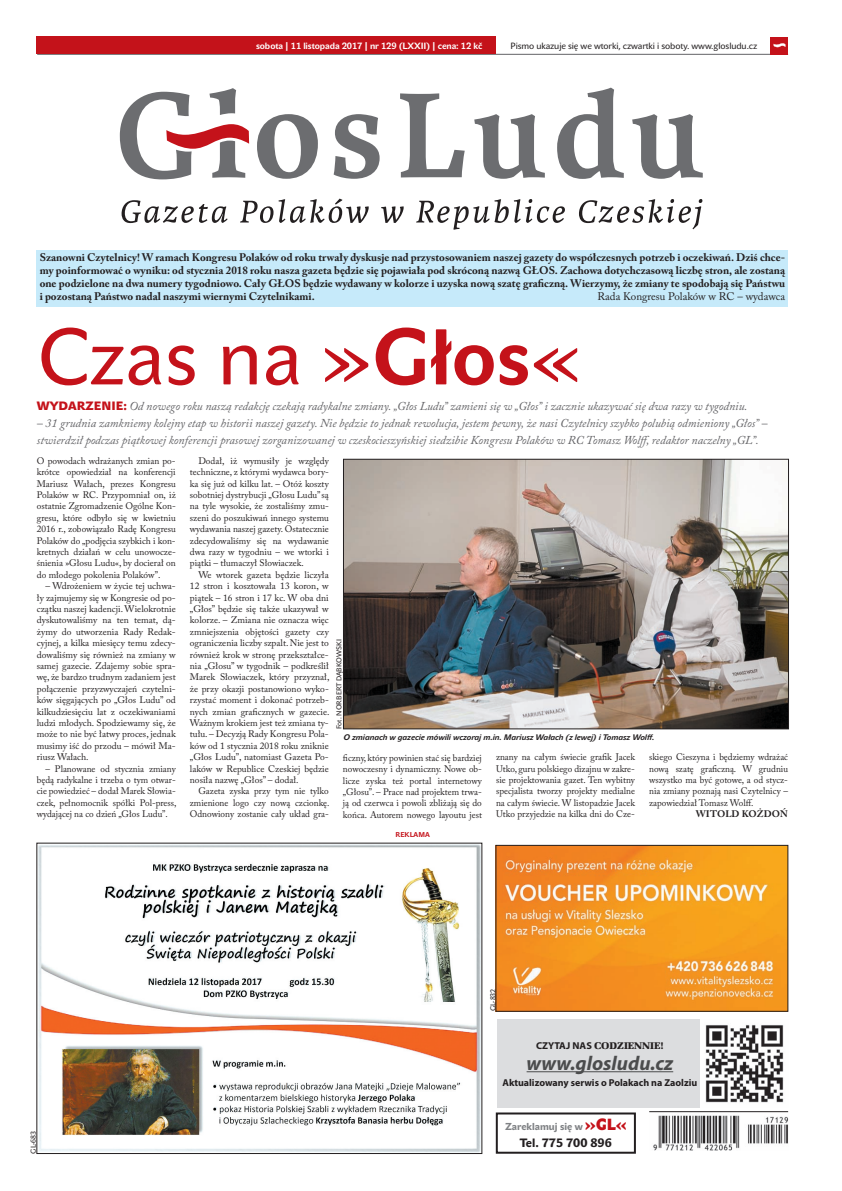
<style>
.page{position:relative;width:842px;height:1191px;background:#fff}
.page>*{position:absolute;margin:0;border:0;box-sizing:border-box;transform-origin:0 0}
.t1{font:700 78px "John Sans White Pro";color:#c4121a}
.t2{font:italic 700 20px "Myriad Pro";color:#4b4c4d}
.t3{font:italic 12px/17px "Adobe Caslon Pro";color:#636366}
.t4{font:12px "John Sans Heavy Pro";color:#231f20}
.t5{font:700 11px/13.2px "Adobe Caslon Pro";color:#231f20;text-align:justify}
.t6{font:11px "Adobe Caslon Pro";color:#231f20}
.t7{font:700 10px "Myriad Pro";color:#231f20}
.t8{font:900 10px "URW Latino TCE";color:#231f20}
.t9{font:10px "John Sans Heavy Pro";color:#808285}
.t10{font:9.5px/11.4px "Adobe Caslon Pro";color:#231f20;text-align:justify}
.t11{font:700 9.5px "Adobe Caslon Pro";letter-spacing:.015em;color:#231f20}
.t12{font:9px "John Sans Text Pro";letter-spacing:-.01em;color:#231f20}
.t13{font:700 9px "John Sans Text Pro";letter-spacing:-.01em;color:#fff}
.t14{font:italic 700 8px "John Sans Text Pro";color:#231f20}
.t15{font:7px "John Sans Text Pro";color:#231f20}
.t16{font:700 7px "John Sans Text Pro";color:#c4121a}
.s1{font-family:"John Sans Text Pro"}
.s2{font-family:"John Sans Black Pro";font-style:normal;color:#c4121a}
.s3{font-family:"Myriad Pro";font-weight:700}
.s4{font-weight:700;font-size:16px;color:#c4121a}
</style>
<div class="page">
<hr style="left:37px;top:54px;width:751px;height:1px;background:#636366">
<svg style="left:334px;top:114px;width:46px;height:65px"></svg>
<svg style="left:400px;top:93px;width:65px;height:84px"></svg>
<svg style="left:474px;top:114px;width:71px;height:65px"></svg>
<svg style="left:557px;top:88px;width:67px;height:91px"></svg>
<svg style="left:632px;top:114px;width:71px;height:65px"></svg>
<svg style="left:257px;top:114px;width:61px;height:65px"></svg>
<svg style="left:122px;top:200px;width:106px;height:23px"></svg>
<svg style="left:240px;top:199px;width:129px;height:24px"></svg>
<svg style="left:381px;top:206px;width:23px;height:17px"></svg>
<svg style="left:416px;top:199px;width:149px;height:31px"></svg>
<svg style="left:579px;top:199px;width:123px;height:30px"></svg>
<svg style="left:120px;top:88px;width:129px;height:91px"></svg>
<div style="left:37px;top:37px;width:459px;height:17px;background:#c4121a"></div>
<div style="left:770px;top:37px;width:18px;height:17px;background:#c4121a"></div>
<svg style="left:774px;top:43px;width:11px;height:5px"></svg>
<img style="left:653px;top:1115px;width:135px;height:36px">
<hr style="left:649px;top:1111px;width:139px;height:1px;background:#231f20">
<div style="left:37px;top:250px;width:751px;height:57px;background:#c6eafa"></div>
<img style="left:498px;top:847px;width:288px;height:162px">
<div style="left:496px;top:845px;width:292px;height:166px;border:1px solid #231f20"></div>
<div style="left:496px;top:1113px;width:140px;height:41px;border:2px solid #231f20"></div>
<img style="left:39px;top:845px;width:441px;height:307px">
<div style="left:497px;top:1020px;width:292px;height:88px;background:#dcdddf"></div>
<hr style="left:527px;top:1071px;width:146px;height:1px;background:#4b4c4d">
<img style="left:700px;top:1020px;width:89px;height:88px">
<img style="left:345px;top:461px;width:442px;height:266px">
<div style="left:343px;top:459px;width:446px;height:270px;border:1px solid #231f20"></div>
<p class="t13" style="left:256px;top:41px;width:228px">sobota | 11 listopada 2017 | nr 129 (LXXII) | cena: 12 kč</p>
<p class="t12" style="left:511px;top:42px;width:248px">Pismo ukazuje się we wtorki, czwartki i soboty. www.glosludu.cz</p>
<p class="t5" style="left:40px;top:250px;width:747px">Szanowni Czytelnicy! W ramach Kongresu Polaków od roku trwały dyskusje nad przystosowaniem naszej gazety do współczesnych potrzeb i oczekiwań. Dziś chce&shy;my poinformować o wyniku: od stycznia 2018 roku nasza gazeta będzie się pojawiała pod skróconą nazwą GŁOS. Zachowa dotychczasową liczbę stron, ale zostaną one podzielone na dwa numery tygodniowo. Cały GŁOS będzie wydawany w kolorze i uzyska nową szatę graficzną. Wierzymy, że zmiany te spodobają się Państwu i pozostaną Państwo nadal naszymi wiernymi Czytelnikami.</p>
<p class="t6" style="left:598px;top:292px;width:189px">Rada Kongresu Polaków w RC – wydawca</p>
<p class="t1" style="left:37px;top:312px;width:545px">Czas na »<span class="s1">Głos</span>«</p>
<p class="t3" style="left:37px;top:399px;width:712px"><span class="s2">WYDARZENIE:</span> Od nowego roku naszą redakcję czekają radykalne zmiany. „Głos Ludu” zamieni się w „Głos” i zacznie ukazywać się dwa razy w tygodniu.</p>
<p class="t3" style="left:37px;top:416px;width:732px">– 31 grudnia zamkniemy kolejny etap w historii naszej gazety. Nie będzie to jednak rewolucja, jestem pewny, że nasi Czytelnicy szybko polubią odmieniony „Głos” – stwierdził podczas piątkowej konferencji prasowej zorganizowanej w czeskocieszyńskiej siedzibie Kongresu Polaków w RC Tomasz Wolff, redaktor naczelny „GL”.</p>
<p class="t10" style="left:37px;top:456px;width:140px">O powodach wdrażanych zmian po&shy;krótce opowiedział na konferencji Mariusz Wałach, prezes Kongresu Polaków w RC. Przypomniał on, iż ostatnie Zgromadzenie Ogólne Kon&shy;gresu, które odbyło się w kwietniu 2016 r., zobowiązało Radę Kongresu Polaków do „podjęcia szybkich i kon&shy;kretnych działań w celu unowocze&shy;śnienia »Głosu Ludu«, by docierał on do młodego pokolenia Polaków”.</p>
<p class="t10" style="left:37px;top:581px;width:140px;text-indent:9px">– Wdrożeniem w życie tej uchwa&shy;ły zajmujemy się w Kongresie od po&shy;czątku naszej kadencji. Wielokrotnie dyskutowaliśmy na ten temat, dą&shy;żymy do utworzenia Rady Redak&shy;cyjnej, a kilka miesięcy temu zdecy&shy;dowaliśmy się również na zmiany w samej gazecie. Zdajemy sobie spra&shy;wę, że bardzo trudnym zadaniem jest połączenie przyzwyczajeń czytelni&shy;ków sięgających po „Głos Ludu” od kilkudziesięciu lat z oczekiwaniami ludzi młodych. Spodziewamy się, że może to nie być łatwy proces, jednak musimy iść do przodu – mówił Ma&shy;riusz Wałach.</p>
<p class="t10" style="left:37px;top:764px;width:141px;text-indent:9px">– Planowane od stycznia zmiany będą radykalne i trzeba o tym otwar&shy;cie powiedzieć – dodał Marek Słowia&shy;czek, pełnomocnik spółki Pol-press, wydającej na co dzień „Głos Ludu”.</p>
<p class="t10" style="left:198px;top:456px;width:132px">Dodał, iż wymusiły je względy</p>
<p class="t10" style="left:190px;top:467px;width:140px">techniczne, z którymi wydawca bory-</p>
<p class="t10" style="left:190px;top:479px;width:140px">ka się już od kilku lat. – Otóż koszty</p>
<p class="t10" style="left:190px;top:490px;width:140px">sobotniej dystrybucji „Głosu Ludu” są</p>
<p class="t10" style="left:190px;top:502px;width:140px">na tyle wysokie, że zostaliśmy zmu-</p>
<p class="t10" style="left:190px;top:513px;width:140px">szeni do poszukiwań innego systemu</p>
<p class="t10" style="left:190px;top:524px;width:140px">wydawania naszej gazety. Ostatecznie</p>
<p class="t10" style="left:190px;top:536px;width:140px">zdecydowaliśmy się na wydawanie</p>
<p class="t10" style="left:190px;top:547px;width:140px">dwa razy w tygodniu – we wtorki i</p>
<p class="t10" style="left:190px;top:559px;width:115px">piątki – tłumaczył Słowiaczek.</p>
<p class="t10" style="left:198px;top:570px;width:132px">We wtorek gazeta będzie liczyła</p>
<p class="t10" style="left:190px;top:581px;width:140px">12 stron i kosztowała 13 koron, w</p>
<p class="t10" style="left:190px;top:593px;width:140px">piątek – 16 stron i 17 kc. W oba dni</p>
<p class="t10" style="left:190px;top:604px;width:140px">„Głos” będzie się także ukazywał w</p>
<p class="t10" style="left:190px;top:616px;width:140px">kolorze. – Zmiana nie oznacza więc</p>
<p class="t10" style="left:190px;top:627px;width:140px">zmniejszenia objętości gazety czy</p>
<p class="t10" style="left:190px;top:638px;width:140px">ograniczenia liczby szpalt. Nie jest to</p>
<p class="t10" style="left:190px;top:650px;width:140px">również krok w stronę przekształce-</p>
<p class="t10" style="left:190px;top:661px;width:140px">nia „Głosu” w tygodnik – podkreślił</p>
<p class="t10" style="left:190px;top:673px;width:141px">Marek Słowiaczek, który przyznał,</p>
<p class="t10" style="left:190px;top:684px;width:140px">że przy okazji postanowiono wyko-</p>
<p class="t10" style="left:190px;top:695px;width:140px">rzystać moment i dokonać potrzeb-</p>
<p class="t10" style="left:190px;top:707px;width:141px">nych zmian graficznych w gazecie.</p>
<p class="t10" style="left:190px;top:718px;width:140px">Ważnym krokiem jest też zmiana ty-</p>
<p class="t10" style="left:190px;top:730px;width:140px">tułu. – Decyzją Rady Kongresu Pola-</p>
<p class="t10" style="left:190px;top:741px;width:140px">ków od 1 stycznia 2018 roku zniknie</p>
<p class="t10" style="left:190px;top:752px;width:140px">„Głos Ludu”, natomiast Gazeta Po-</p>
<p class="t10" style="left:190px;top:764px;width:140px">laków w Republice Czeskiej będzie</p>
<p class="t10" style="left:190px;top:775px;width:110px">nosiła nazwę „Głos” – dodał.</p>
<p class="t10" style="left:198px;top:787px;width:132px">Gazeta zyska przy tym nie tylko</p>
<p class="t10" style="left:190px;top:798px;width:141px">zmienione logo czy nową czcionkę.</p>
<p class="t10" style="left:190px;top:809px;width:140px">Odnowiony zostanie cały układ gra-</p>
<p class="t15" style="left:337px;top:729px;width:91px;rotate:-90deg">Fot. NORBERT DĄBKOWSKI</p>
<p class="t14" style="left:343px;top:733px;width:313px">O zmianach w gazecie mówili wczoraj m.in. Mariusz Wałach (z lewej) i Tomasz Wolff.</p>
<p class="t10" style="left:343px;top:753px;width:140px">ficzny, który powinien stać się bardziej nowoczesny i dynamiczny. Nowe ob&shy;licze zyska też portal internetowy „Głosu”. – Prace nad projektem trwa&shy;ją od czerwca i powoli zbliżają się do końca. Autorem nowego layoutu jest</p>
<p class="t10" style="left:496px;top:752px;width:140px">znany na całym świecie grafik Jacek Utko, guru polskiego dizajnu w zakre&shy;sie projektowania gazet. Ten wybitny specjalista tworzy projekty medialne na całym świecie. W listopadzie Jacek Utko przyjedzie na kilka dni do Cze-</p>
<p class="t10" style="left:649px;top:752px;width:140px">skiego Cieszyna i będziemy wdrażać</p>
<p class="t10" style="left:649px;top:764px;width:140px">nową szatę graficzną. W grudniu</p>
<p class="t10" style="left:649px;top:775px;width:140px">wszystko ma być gotowe, a od stycz-</p>
<p class="t10" style="left:649px;top:787px;width:140px">nia zmiany poznają nasi Czytelnicy –</p>
<p class="t10" style="left:649px;top:798px;width:106px">zapowiedział Tomasz Wolff.</p>
<p class="t11" style="left:696px;top:808px;width:94px">WITOLD KOŻDOŃ</p>
<p class="t15" style="left:31px;top:1154px;width:24px;rotate:-90deg">GL-683</p>
<p class="t16" style="left:395px;top:830px;width:36px">REKLAMA</p>
<p class="t15" style="left:490px;top:1011px;width:24px;rotate:-90deg">GL-832</p>
<p class="t8" style="left:536px;top:1039px;width:129px"><span class="s3">CZYTAJ NAS</span> CODZIENNIE!</p>
<p class="t2" style="left:527px;top:1055px;width:148px">www.glosludu.cz</p>
<p class="t7" style="left:503px;top:1079px;width:196px">Aktualizowany serwis o Polakach na Zaolziu</p>
<p class="t9" style="left:505px;top:1121px;width:123px">Zareklamuj się w <span class="s4">»GL«</span></p>
<p class="t4" style="left:520px;top:1136px;width:93px">Tel. 775 700 896</p>
</div>
